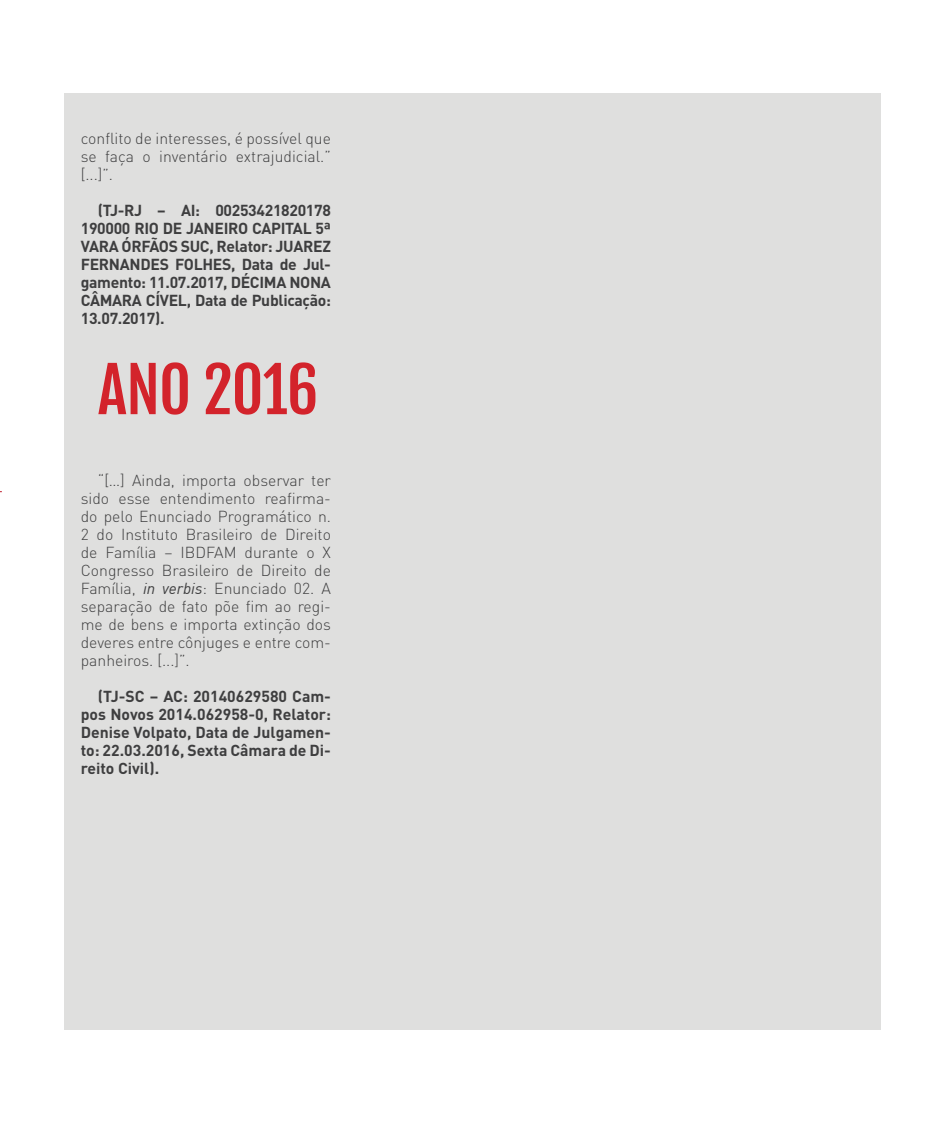
<style>
.page{position:relative;width:944px;height:1123px;background:#fff}
.page>*{position:absolute;margin:0;border:0;box-sizing:border-box;transform-origin:0 0}
.t1{font:61.5px "Fjalla One";letter-spacing:-.01em;color:#d3232b}
.t2{font:300 15.75px/18px "DIN Pro";color:#3e3e3f;text-align:justify}
.t3{font:700 15.75px/18px "DIN Pro";letter-spacing:-.02em;color:#3e3e3f;text-align:justify}
.s1{font-family:"DIN";font-weight:400;font-style:italic}
</style>
<div class="page">
<div style="left:64px;top:93px;width:816px;height:936px;background:#dfdfde"></div>
<p class="t2" style="left:81px;top:129px;width:252px">conflito de interesses, é possível que se faça o inventário extrajudicial.” [...]”.</p>
<p class="t3" style="left:81px;top:201px;width:252px;text-indent:17px">(TJ-RJ – AI: 00253421820178<br>190000 RIO DE JANEIRO CAPITAL 5ª VARA ÓRFÃOS SUC, Relator: JUAREZ FERNANDES FOLHES, Data de Jul&shy;gamento: 11.07.2017, DÉCIMA NONA CÂMARA CÍVEL, Data de Publicação:<br>13.07.2017).</p>
<h1 class="t1" style="left:98px;top:352px;width:222px">ANO 2016</h1>
<p class="t2" style="left:81px;top:471px;width:252px;text-indent:17px">“[…] Ainda, importa observar ter sido esse entendimento reafirma&shy;do pelo Enunciado Programático n.<br>2 do Instituto Brasileiro de Direito de Família – IBDFAM durante o X Congresso Brasileiro de Direito de Família, <span class="s1">in verbis</span>: Enunciado 02. A separação de fato põe fim ao regi&shy;me de bens e importa extinção dos deveres entre cônjuges e entre com&shy;panheiros. [...]”.</p>
<p class="t3" style="left:81px;top:687px;width:252px;text-indent:17px">(TJ-SC – AC: 20140629580 Cam&shy;pos Novos 2014.062958-0, Relator:<br>Denise Volpato, Data de Julgamen&shy;to: 22.03.2016, Sexta Câmara de Di&shy;reito Civil).</p>
</div>
